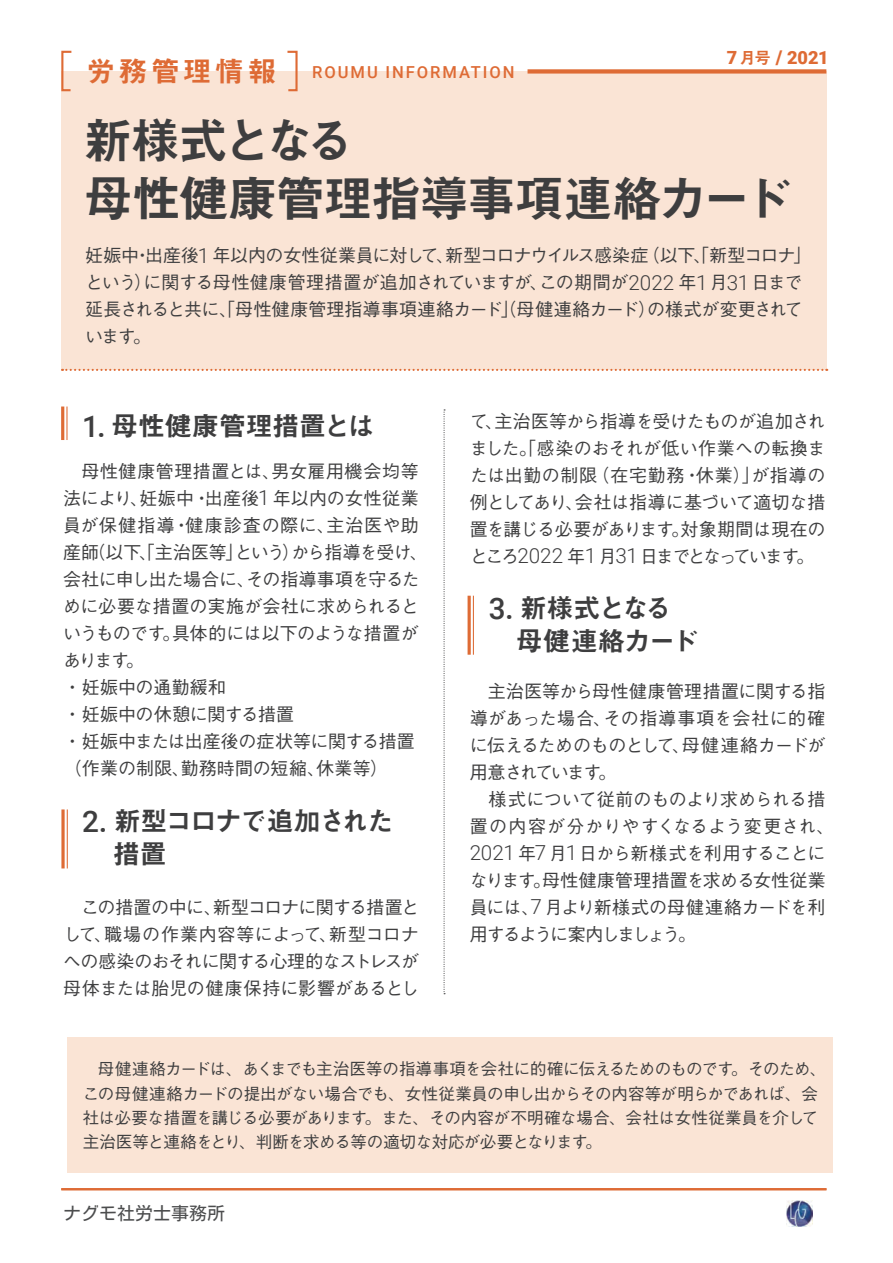
<style>
.page{position:relative;width:893px;height:1263px;background:#fff}
.page>*{position:absolute;margin:0;border:0;box-sizing:border-box;transform-origin:0 0}
.t1{font:49.5px/58.5px "Midashi Go Pr 6 N MB31 90 msp RKSJ H";letter-spacing:-.04em;color:#3e3e3f}
.t2{font:27px/33px "Midashi Go Pr 6 N MB31 90 msp RKSJ H";letter-spacing:-.065em;color:#3e3e3f}
.t3{font:27px/33px "Midashi Go Pr 6 N MB31 90 msp RKSJ H";letter-spacing:-.07em;color:#3e3e3f}
.t4{font:27px "Midashi Go Pr 6 N MB31 90 msp RKSJ H";letter-spacing:-.03em;color:#3e3e3f}
.t5{font:900 18.15px "Roboto";color:#de6b35}
.t6{font:18px/27px "Gothic BBB Pr 6 N Medium 90 msp RKSJ H";letter-spacing:-.015em;color:#3e3e3f}
.t7{font:18px "Motoya L Cedar W3 90 ms RKSJ H";color:#4c4d4e}
.t8{font:16.5px/24.5px "Gothic BBB Pr 6 N Medium 90 msp RKSJ H";letter-spacing:-.04em;color:#3e3e3f}
.t9{font:500 16.5px "Roboto";letter-spacing:.12em;color:#de6b35}
.s1{font-family:"Midashi Go Pr 6 N MB31 90 msp RKSJ H";font-weight:400;font-size:16.5px}
.s2{font-size:18.9px}
.s3{font-family:"Midashi Go Pr 6 N MB31 90 msp RKSJ H";font-weight:400;font-size:28.8px}
.s4{font-family:"Roboto";font-weight:300;font-size:20.7px}
.s5{font-family:"Roboto";font-weight:500;font-size:29.7px}
.s6{font-family:"Roboto";font-weight:500;font-size:31.05px}
</style>
<div class="page">
<img style="left:787px;top:1201px;width:25px;height:25px">
<div style="left:61px;top:72px;width:765px;height:298px;background:#fae4d5"></div>
<svg style="left:62px;top:369px;width:765px;height:2px"></svg>
<div style="left:527px;top:69px;width:299px;height:5px;background:#de6b35"></div>
<svg style="left:61px;top:50px;width:13px;height:42px"></svg>
<svg style="left:285px;top:50px;width:14px;height:42px"></svg>
<hr style="left:61px;top:1188px;width:765px;height:2px;background:#de6b35">
<hr style="left:66px;top:407px;width:2px;height:33px;background:#de6b35">
<hr style="left:61px;top:407px;width:3px;height:33px;background:#de6b35">
<hr style="left:67px;top:809px;width:1px;height:59px;background:#de6b35">
<svg style="left:61px;top:809px;width:4px;height:59px"></svg>
<hr style="left:473px;top:596px;width:1px;height:59px;background:#de6b35">
<svg style="left:467px;top:596px;width:4px;height:59px"></svg>
<svg style="left:443px;top:409px;width:2px;height:585px"></svg>
<div style="left:68px;top:1038px;width:765px;height:135px;background:#fae4d5"></div>
<p class="t5" style="left:727px;top:47px;width:103px">7<span class="s1">月号</span> <span class="s2">/</span> 2021</p>
<p class="t9" style="left:86px;top:62px;width:430px"><span class="s3">労務管理情報　</span>ROUMU INFORMATION</p>
<h1 class="t1" style="left:83px;top:118px;width:709px">新様式となる<br>母性健康管理指導事項連絡カード</h1>
<p class="t6" style="left:85px;top:244px;width:728px">妊娠中・出産後<span class="s4">1</span> 年以内の女性従業員に対して、新型コロナウイルス感染症（以下、「新型コロナ」という）に関する母性健康管理措置が追加されていますが、この期間が<span class="s4">2022</span> 年<span class="s4">1</span>月<span class="s4">31</span>日まで延長されると共に、「母性健康管理指導事項連絡カード」（母健連絡カード）の様式が変更されています。</p>
<h2 class="t4" style="left:82px;top:415px;width:294px"><span class="s5">1</span><span class="s6">.</span> 母性健康管理措置とは</h2>
<p class="t6" style="left:63px;top:460px;width:366px">　母性健康管理措置とは、男女雇用機会均等法により、妊娠中・出産後<span class="s4">1</span> 年以内の女性従業員が保健指導・健康診査の際に、主治医や助産師（以下、「主治医等」という）から指導を受け、会社に申し出た場合に、その指導事項を守るために必要な措置の実施が会社に求められるというものです。具体的には以下のような措置があります。<br>・妊娠中の通勤緩和<br>・妊娠中の休憩に関する措置<br>・妊娠中または出産後の症状等に関する措置（作業の制限、勤務時間の短縮、休業等）</p>
<h2 class="t3" style="left:113px;top:808px;width:282px;text-indent:-31px"><span class="s5">2</span><span class="s6">.</span> 新型コロナで追加された措置</h2>
<p class="t6" style="left:63px;top:896px;width:358px;text-align:justify">　この措置の中に、新型コロナに関する措置として、職場の作業内容等によって、新型コロナへの感染のおそれに関する心理的なストレスが母体または胎児の健康保持に影響があるとし</p>
<p class="t6" style="left:470px;top:410px;width:357px;text-align:justify">て、主治医等から指導を受けたものが追加されました。「感染のおそれが低い作業への転換または出勤の制限（在宅勤務・休業）」が指導の例としてあり、会社は指導に基づいて適切な措置を講じる必要があります。対象期間は現在のところ<span class="s4">2022</span> 年<span class="s4">1</span> 月<span class="s4">31</span> 日までとなっています。</p>
<h2 class="t2" style="left:489px;top:595px;width:210px"><span class="s5">3</span><span class="s6">.</span> 新様式となる　母健連絡カード</h2>
<p class="t6" style="left:470px;top:680px;width:366px">　主治医等から母性健康管理措置に関する指導があった場合、その指導事項を会社に的確に伝えるためのものとして、母健連絡カードが用意されています。<br>　様式について従前のものより求められる措置の内容が分かりやすくなるよう変更され、<br><span class="s4">2021</span> 年<span class="s4">7</span> 月<span class="s4">1</span>日から新様式を利用することになります。母性健康管理措置を求める女性従業員には、<span class="s4">7</span> 月より新様式の母健連絡カードを利用するように案内しましょう。</p>
<p class="t8" style="left:83px;top:1059px;width:745px;text-indent:15px">母健連絡カードは、あくまでも主治医等の指導事項を会社に的確に伝えるためのものです。そのため、この母健連絡カードの提出がない場合でも、女性従業員の申し出からその内容等が明らかであれば、会社は必要な措置を講じる必要があります。また、その内容が不明確な場合、会社は女性従業員を介して主治医等と連絡をとり、判断を求める等の適切な対応が必要となります。</p>
<p class="t7" style="left:63px;top:1204px;width:163px">ナグモ社労士事務所</p>
</div>
